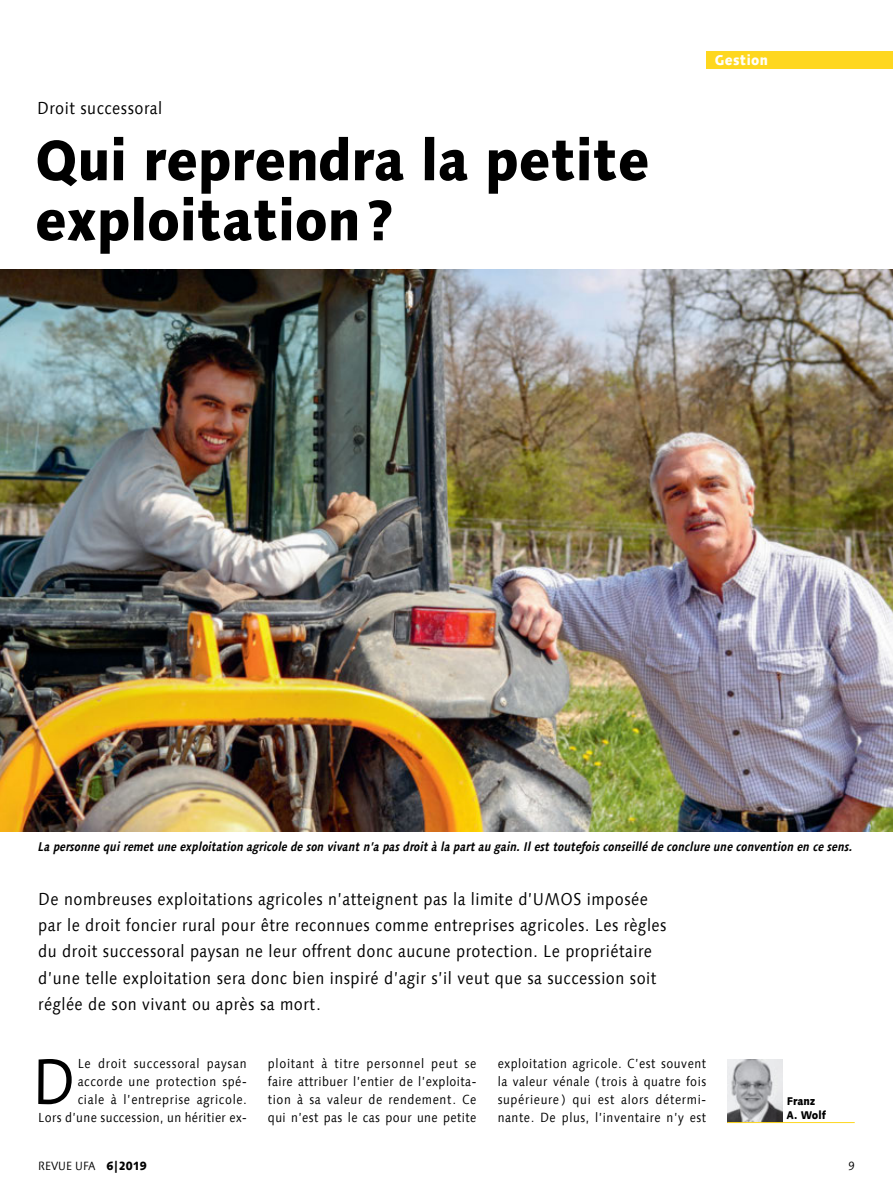
<style>
.page{position:relative;width:893px;height:1191px;background:#fff}
.page>*{position:absolute;margin:0;border:0;box-sizing:border-box;transform-origin:0 0}
.t1{font:64.2px "Linotype Syntax Com";color:#000;scale:.9 1}
.t2{font:800 57px/60px "Linotype Syntax Com";color:#000;scale:.9 1}
.t3{font:17.25px/26.2px "Linotype Syntax Com";letter-spacing:.03em;color:#000;scale:.9 1}
.t4{font:800 14.25px "Linotype Syntax Com";letter-spacing:.025em;color:#fff;scale:.9 1}
.t5{font:13.2px/18px "Linotype Syntax Com";letter-spacing:.05em;color:#000;text-align:justify;scale:.9 1}
.t6{font:italic 700 12.75px "Linotype Syntax Com";letter-spacing:.005em;color:#000;scale:.9 1}
.t7{font:12px "Linotype Syntax Com";color:#000;scale:.9 1}
.t8{font:12px "Linotype Syntax Com";color:#000;scale:.88 1}
.t9{font:800 11.25px/13.5px "Linotype Syntax Com";color:#000;scale:.9 1}
.s1{font-weight:800}
</style>
<div class="page">
<img style="left:0;top:269px;width:893px;height:562px">
<img style="left:727px;top:1060px;width:55px;height:62px">
<hr style="left:727px;top:1122px;width:128px;height:1px;background:#fed71f">
<div style="left:706px;top:51px;width:187px;height:17px;background:#fed71f"></div>
<h3 class="t3" style="left:37px;top:94px;width:140px">Droit successoral</h3>
<h2 class="t2" style="left:35px;top:129px;width:684px">Qui reprendra la petite exploitation?</h2>
<p class="t4" style="left:715px;top:51px;width:60px">Gestion</p>
<p class="t6" style="left:38px;top:838px;width:906px">La personne qui remet une exploitation agricole de son vivant n’a pas droit à la part au gain. Il est toutefois conseillé de conclure une convention en ce sens.</p>
<p class="t3" style="left:38px;top:885px;width:700px">De nombreuses exploitations agricoles n’atteignent pas la limite d’UMOS imposée par le droit foncier rural pour être reconnues comme entreprises agricoles. Les règles du droit successoral paysan ne leur offrent donc aucune protection. Le propriétaire d’une telle exploitation sera donc bien inspiré d’agir s’il veut que sa succession soit réglée de son vivant ou après sa mort.</p>
<p class="t5" style="left:38px;top:1054px;width:233px;text-align:right">Le droit successoral paysan accorde une protection spé-<br>ciale à l’entreprise agricole.<br>Lors d’une succession, un héritier ex-</p>
<p class="t5" style="left:268px;top:1054px;width:233px">ploitant à titre personnel peut se faire attribuer l’entier de l’exploita&shy;tion à sa valeur de rendement. Ce qui n’est pas le cas pour une petite</p>
<p class="t5" style="left:498px;top:1054px;width:233px">exploitation agricole. C’est souvent la valeur vénale ( trois à quatre fois supérieure ) qui est alors détermi&shy;nante. De plus, l’inventaire n’y est</p>
<h1 class="t1" style="left:32px;top:1041px;width:50px">D</h1>
<p class="t9" style="left:787px;top:1094px;width:45px">Franz<br>A. Wolf</p>
<p class="t7" style="left:38px;top:1158px;width:122px">REVUE UFA <span class="s1">6|2019</span></p>
<p class="t8" style="left:848px;top:1158px;width:9px">9</p>
</div>
